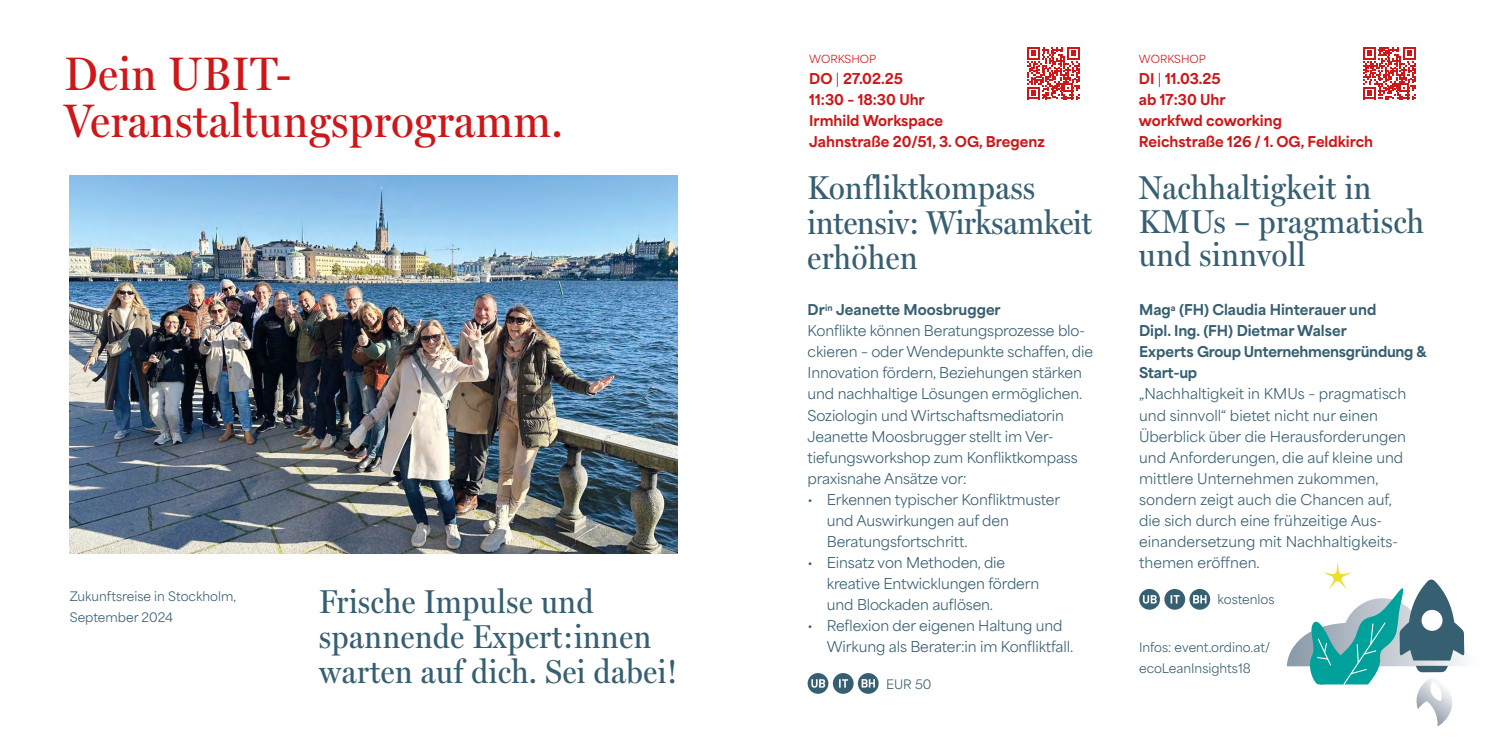
<style>
.page{position:relative;width:1489px;height:745px;background:#fff}
.page>*{position:absolute;margin:0;border:0;box-sizing:border-box;transform-origin:0 0}
.t1{font:47.25px/47.2px "Miller Headline";letter-spacing:.02em;color:#cd1719}
.t2{font:33.25px/35px "Miller Headline";letter-spacing:.02em;color:#375f72}
.t3{font:14px/21px "Area Normal";letter-spacing:-.01em;color:#375f72}
.t4{font:800 14px/21px "Area Normal";color:#cd1719}
.t5{font:800 14px/21px "Area Normal";letter-spacing:-.005em;color:#375f72}
.t6{font:12.25px/21px "Area Normal";color:#375f72}
.t7{font:10.5px "Area Normal";color:#cd1719}
.s1{font-weight:400}
.s2{font-weight:800}
</style>
<div class="page">
<svg style="left:1287px;top:562px;width:178px;height:164px"></svg>
<div style="left:1350px;top:525px;width:66px;height:55px;background:#fff"></div>
<img style="left:70px;top:175px;width:607px;height:378px">
<svg style="left:807px;top:672px;width:21px;height:21px"></svg>
<svg style="left:811px;top:678px;width:14px;height:9px"></svg>
<svg style="left:832px;top:672px;width:21px;height:21px"></svg>
<svg style="left:839px;top:678px;width:9px;height:9px"></svg>
<svg style="left:857px;top:672px;width:21px;height:21px"></svg>
<svg style="left:861px;top:678px;width:13px;height:9px"></svg>
<svg style="left:1139px;top:588px;width:20px;height:21px"></svg>
<svg style="left:1142px;top:594px;width:14px;height:9px"></svg>
<div style="left:1164px;top:588px;width:21px;height:21px;background:#375f72;border-radius:50%"></div>
<svg style="left:1170px;top:595px;width:9px;height:8px"></svg>
<svg style="left:1189px;top:588px;width:21px;height:21px"></svg>
<svg style="left:1193px;top:594px;width:13px;height:9px"></svg>
<svg style="left:1363px;top:47px;width:52px;height:52px"></svg>
<svg style="left:1027px;top:47px;width:52px;height:52px"></svg>
<h1 class="t1" style="left:65px;top:49px;width:499px">Dein UBIT-<br>Veranstaltungsprogramm.</h1>
<p class="t6" style="left:70px;top:583px;width:168px">Zukunftsreise in Stockholm,<br>September 2024</p>
<h2 class="t2" style="left:319px;top:583px;width:360px">Frische Impulse und spannende Expert:innen warten auf dich. Sei dabei!</h2>
<p class="t7" style="left:809px;top:50px;width:68px">WORKSHOP</p>
<p class="t4" style="left:809px;top:67px;width:237px">DO <span class="s1">|</span> 27.02.25<br>11:30 – 18:30 Uhr<br>Irmhild Workspace<br>Jahnstraße 20/51, 3. OG, Bregenz</p>
<p class="t7" style="left:1138px;top:50px;width:68px">WORKSHOP</p>
<p class="t4" style="left:1138px;top:67px;width:236px">DI <span class="s1">|</span> 11.03.25<br>ab 17:30 Uhr<br>workfwd coworking<br>Reichstraße 126 / 1. OG, Feldkirch</p>
<h2 class="t2" style="left:807px;top:170px;width:286px">Konfliktkompass intensiv: Wirksamkeit erhöhen</h2>
<h2 class="t2" style="left:1138px;top:171px;width:286px;line-height:33.2px">Nachhaltigkeit in<br>KMUs – pragmatisch und sinnvoll</h2>
<p class="t3" style="left:807px;top:297px;width:287px"><span class="s2">Dr</span><sup>in</sup> <span class="s2">Jeanette Moosbrugger<br></span>Konflikte können Beratungsprozesse blo&shy;ckieren – oder Wendepunkte schaffen, die Innovation fördern, Beziehungen stärken und nachhaltige Lösungen ermöglichen.<br>Soziologin und Wirtschaftsmediatorin Jeanette Moosbrugger stellt im Ver&shy;tiefungsworkshop zum Konfliktkompass praxisnahe Ansätze vor:</p>
<p class="t3" style="left:826px;top:486px;width:235px;text-indent:-19px">• Erkennen typischer Konfliktmuster und Auswirkungen auf den<br>Beratungsfortschritt.</p>
<p class="t3" style="left:826px;top:549px;width:214px;text-indent:-19px">• Einsatz von Methoden, die kreative Entwicklungen fördern und Blockaden auflösen.</p>
<p class="t3" style="left:826px;top:612px;width:248px;text-indent:-19px">• Reflexion der eigenen Haltung und<br>Wirkung als Berater:in im Konfliktfall.</p>
<p class="t6" style="left:886px;top:671px;width:47px">EUR 50</p>
<p class="t5" style="left:1139px;top:298px;width:289px">Mag<sup>a</sup> (FH) Claudia Hinterauer und<br>Dipl. Ing. (FH) Dietmar Walser<br>Experts Group Unternehmensgründung &amp;<br>Start-up</p>
<p class="t3" style="left:1139px;top:381px;width:269px">„Nachhaltigkeit in KMUs – pragmatisch und sinnvoll“ bietet nicht nur einen Überblick über die Herausforderungen und Anforderungen, die auf kleine und mittlere Unternehmen zukommen, sondern zeigt auch die Chancen auf, die sich durch eine frühzeitige Aus&shy;einandersetzung mit Nachhaltigkeits&shy;themen eröffnen.</p>
<p class="t6" style="left:1217px;top:587px;width:58px">kostenlos</p>
<p class="t6" style="left:1139px;top:634px;width:132px">Infos: event.ordino.at/ ecoLeanInsights18</p>
</div>
